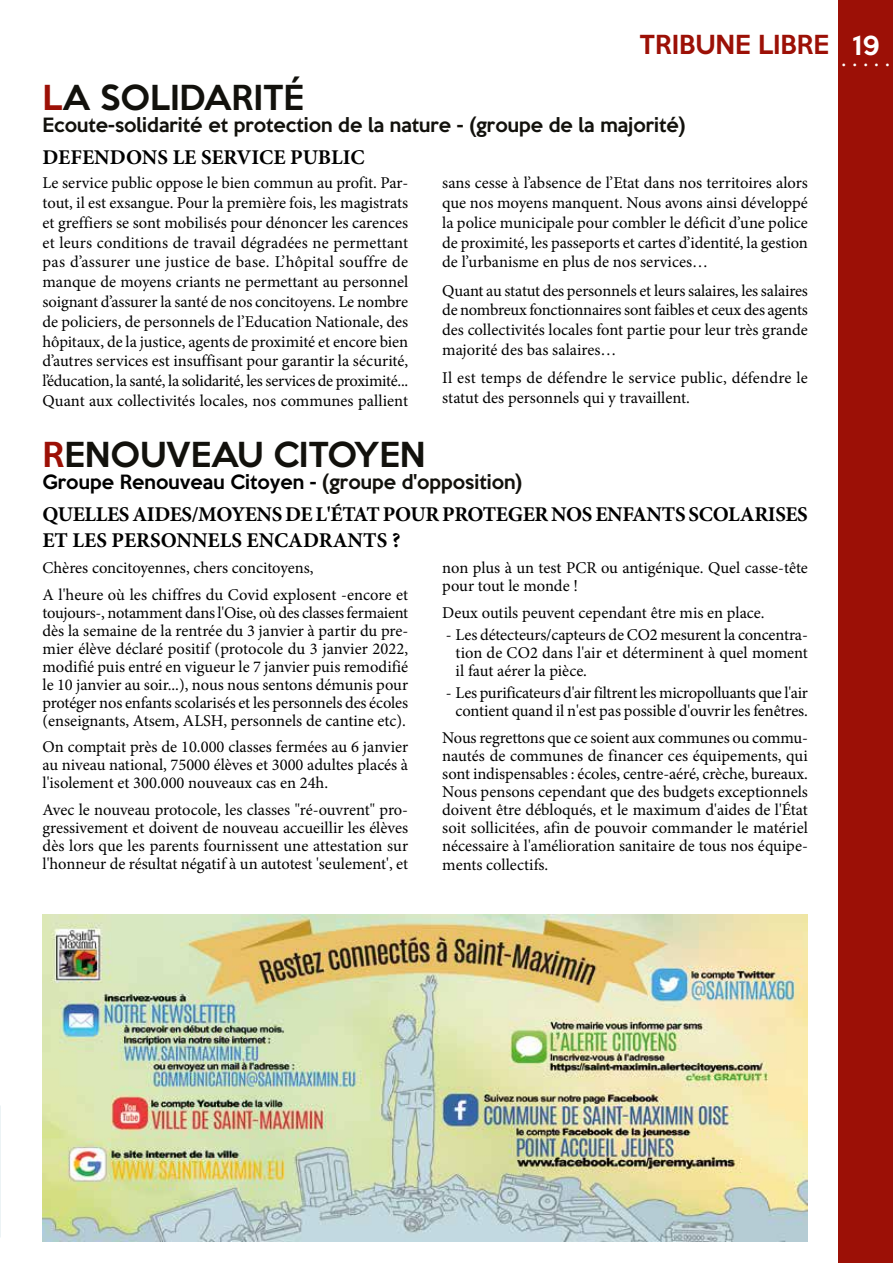
<style>
.page{position:relative;width:893px;height:1263px;background:#fff}
.page>*{position:absolute;margin:0;border:0;box-sizing:border-box;transform-origin:0 0}
.t1{font:500 31.5px "Keep Calm";color:#12110c}
.t2{font:500 24px "Keep Calm";color:#9c1006}
.t3{font:24px "Minion Pro";color:#fff}
.t4{font:500 24px "Keep Calm";color:#fff}
.t5{font:700 21px/25.2px "Minion Pro";letter-spacing:-.015em;color:#000}
.t6{font:500 18px "Keep Calm";color:#12110c}
.t7{font:500 18px "Keep Calm";color:#000}
.t8{font:16.5px/18px "Minion Pro";color:#000;text-align:justify}
.s1{color:#9c1006}
.s2{color:#12110c}
</style>
<div class="page">
<div style="left:838px;top:0;width:55px;height:1263px;background:#9c1006"></div>
<img style="left:43px;top:914px;width:765px;height:328px">
<h2 class="t2" style="left:640px;top:24px;width:191px">TRIBUNE LIBRE</h2>
<h2 class="t4" style="left:853px;top:24px;width:29px">19</h2>
<h1 class="t1" style="left:43px;top:70px;width:263px"><span class="s1">L</span>A SOLIDARITÉ</h1>
<p class="t6" style="left:43px;top:109px;width:645px">Ecoute-solidarité et protection de la nature - (groupe de la majorité)</p>
<p class="t5" style="left:43px;top:146px;width:324px">DEFENDONS LE SERVICE PUBLIC</p>
<p class="t8" style="left:43px;top:173px;width:367px;line-height:19.8px">Le service public oppose le bien commun au profit. Par&shy;tout, il est exsangue. Pour la première fois, les magistrats et greffiers se sont mobilisés pour dénoncer les carences et leurs conditions de travail dégradées ne permettant pas d’assurer une justice de base. L’hôpital souffre de manque de moyens criants ne permettant au personnel soignant d’assurer la santé de nos concitoyens. Le nombre de policiers, de personnels de l’Education Nationale, des hôpitaux, de la justice, agents de proximité et encore bien d’autres services est insuffisant pour garantir la sécurité, l’éducation, la santé, la solidarité, les services de proximité...<br>Quant aux collectivités locales, nos communes pallient</p>
<p class="t8" style="left:442px;top:173px;width:367px;line-height:19.8px">sans cesse à l’absence de l’Etat dans nos territoires alors que nos moyens manquent. Nous avons ainsi développé la police municipale pour combler le déficit d’une police de proximité, les passeports et cartes d’identité, la gestion de l’urbanisme en plus de nos services…</p>
<p class="t8" style="left:442px;top:281px;width:367px;line-height:19.8px">Quant au statut des personnels et leurs salaires, les salaires de nombreux fonctionnaires sont faibles et ceux des agents des collectivités locales font partie pour leur très grande majorité des bas salaires…</p>
<p class="t8" style="left:442px;top:368px;width:367px;line-height:19.8px">Il est temps de défendre le service public, défendre le statut des personnels qui y travaillent.</p>
<h1 class="t1" style="left:43px;top:428px;width:385px"><span class="s1">R</span>ENOUVEAU CITOYEN</h1>
<p class="t7" style="left:43px;top:466px;width:481px">Groupe Renouveau Citoyen - <span class="s2">(groupe d'opposition)</span></p>
<p class="t5" style="left:43px;top:503px;width:767px">QUELLES AIDES/MOYENS DE L'ÉTAT POUR PROTEGER NOS ENFANTS SCOLARISES<br>ET LES PERSONNELS ENCADRANTS ?</p>
<p class="t8" style="left:43px;top:554px;width:367px;line-height:26.5px">Chères concitoyennes, chers concitoyens,<br>A l'heure où les chiffres du Covid explosent -encore et</p>
<p class="t8" style="left:43px;top:603px;width:367px">toujours-, notamment dans l'Oise, où des classes fermaient dès la semaine de la rentrée du 3 janvier à partir du pre&shy;mier élève déclaré positif (protocole du 3 janvier 2022, modifié puis entré en vigueur le 7 janvier puis remodifié le 10 janvier au soir...), nous nous sentons démunis pour protéger nos enfants scolarisés et les personnels des écoles (enseignants, Atsem, ALSH, personnels de cantine etc).</p>
<p class="t8" style="left:43px;top:738px;width:367px">On comptait près de 10.000 classes fermées au 6 janvier au niveau national, 75000 élèves et 3000 adultes placés à l'isolement et 300.000 nouveaux cas en 24h.</p>
<p class="t8" style="left:43px;top:800px;width:367px">Avec le nouveau protocole, les classes "ré-ouvrent" pro&shy;gressivement et doivent de nouveau accueillir les élèves dès lors que les parents fournissent une attestation sur l'honneur de résultat négatif à un autotest 'seulement', et</p>
<p class="t8" style="left:442px;top:559px;width:367px">non plus à un test PCR ou antigénique. Quel casse-tête pour tout le monde !</p>
<p class="t8" style="left:442px;top:603px;width:324px">Deux outils peuvent cependant être mis en place.</p>
<p class="t8" style="left:456px;top:626px;width:354px;text-indent:-10px">- Les détecteurs/capteurs de CO2 mesurent la concentra&shy;tion de CO2 dans l'air et déterminent à quel moment il faut aérer la pièce.</p>
<p class="t8" style="left:446px;top:684px;width:364px;text-align:center">- Les purificateurs d'air filtrent les micropolluants que l'air contient quand il n'est pas possible d'ouvrir les fenêtres.</p>
<p class="t8" style="left:442px;top:728px;width:367px">Nous regrettons que ce soient aux communes ou commu&shy;nautés de communes de financer ces équipements, qui sont indispensables : écoles, centre-aéré, crèche, bureaux.<br>Nous pensons cependant que des budgets exceptionnels doivent être débloqués, et le maximum d'aides de l'État soit sollicitées, afin de pouvoir commander le matériel nécessaire à l'amélioration sanitaire de tous nos équipe-</p>
<p class="t8" style="left:442px;top:856px;width:108px">ments collectifs.</p>
<h2 class="t3" style="left:830px;top:43px;width:62px">. . . . . .</h2>
</div>
